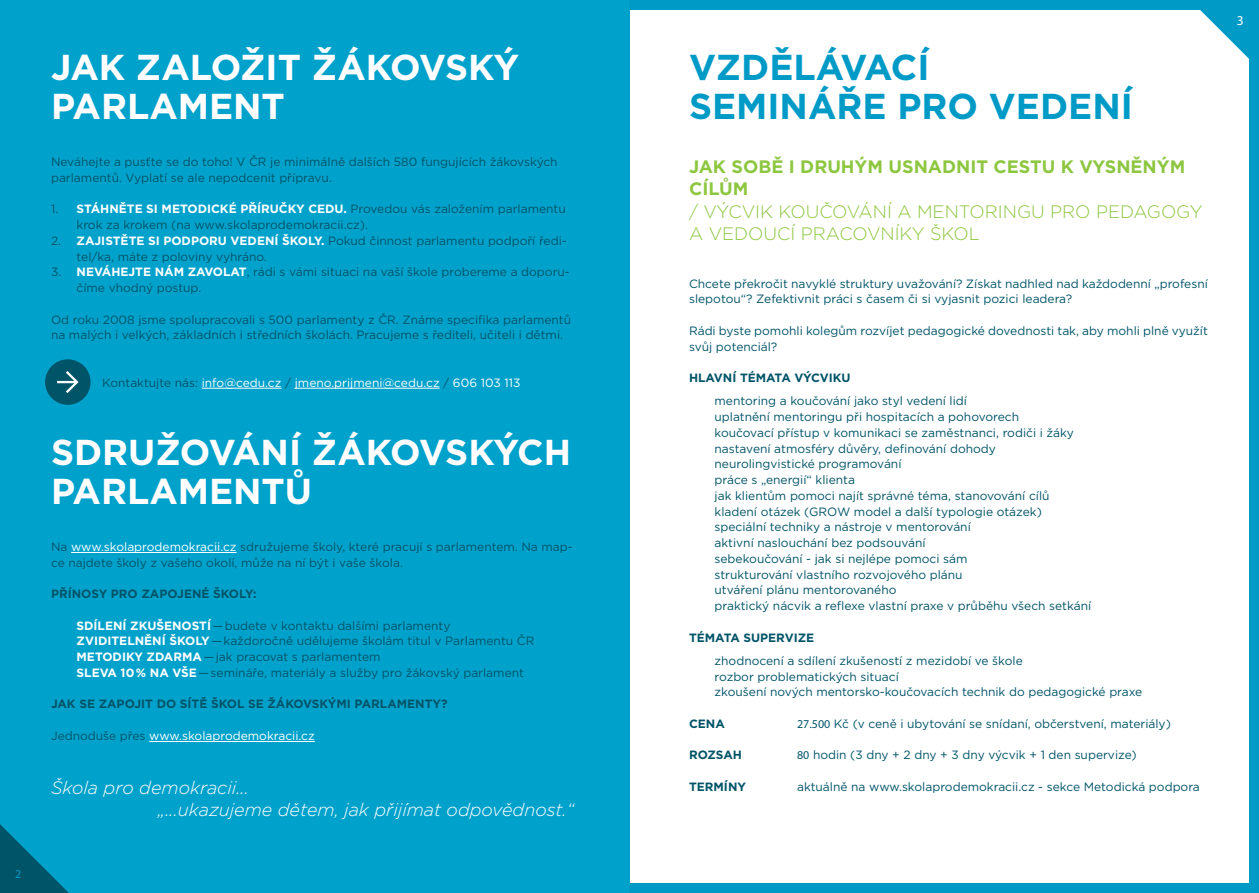
<style>
.page{position:relative;width:1259px;height:893px;background:#fff}
.page>*{position:absolute;margin:0;border:0;box-sizing:border-box;transform-origin:0 0}
.t1{font:700 36px "Gotham Bold CE";color:#fff}
.t2{font:700 36px/39px "Gotham Bold CE";color:#009ac7}
.t3{font:italic 300 18px/22.5px "Gotham Light CE";color:#fff}
.t4{font:300 18px/22.5px "Gotham Light CE";color:#8dc63f}
.t5{font:700 18px "Gotham Bold CE";color:#8dc63f}
.t6{font:13.5px "Myriad Pro";color:#fff}
.t7{font:12px/15.8px "Gotham Book CE";color:#005468}
.t8{font:700 12px "Gotham Bold CE";color:#fff}
.t9{font:700 12px "Gotham Bold CE";color:#005468}
.t10{font:12px "Gotham Book CE";color:#fff}
.t11{font:12px "Myriad Pro";color:#009ac7}
.s1{font-family:"Gotham Book CE";font-weight:400;color:#005468}
.s2{font-family:"Gotham Bold CE";font-weight:700;color:#fff}
.s3{color:#005468}
.s4{color:#fff}
.s5{font-family:"Myriad Pro"}
</style>
<div class="page">
<svg style="left:1200px;top:10px;width:49px;height:49px"></svg>
<div style="left:0;top:0;width:629px;height:893px;background:#00a1cb"></div>
<svg style="left:0;top:824px;width:69px;height:69px"></svg>
<hr style="left:202px;top:388px;width:79px;height:1px;background:#fff">
<hr style="left:295px;top:388px;width:145px;height:1px;background:#fff">
<hr style="left:71px;top:552px;width:166px;height:1px;background:#fff">
<hr style="left:149px;top:741px;width:166px;height:1px;background:#fff">
<div style="left:629px;top:0;width:630px;height:10px;background:#009ac7"></div>
<div style="left:1249px;top:0;width:10px;height:889px;background:#009ac7"></div>
<div style="left:629px;top:883px;width:630px;height:10px;background:#009ac7"></div>
<div style="left:45px;top:359px;width:46px;height:46px;background:#005468;border-radius:50%"></div>
<svg style="left:57px;top:371px;width:22px;height:22px"></svg>
<p class="t11" style="left:15px;top:866px;width:8px">2</p>
<h1 class="t1" style="left:51px;top:45px;width:110px">JAK ZALOŽIT</h1>
<h1 class="t1" style="left:312px;top:45px;width:27px">ŽÁKOVSK</h1>
<h1 class="t1" style="left:493px;top:45px;width:27px">Ý</h1>
<h1 class="t1" style="left:51px;top:84px;width:27px">PARLAMENT</h1>
<p class="t7" style="left:51px;top:154px;width:508px">Neváhejte a pusťte se do toho! V ČR je minimálně dalších 580 fungujících žákovských parlamentů. Vyplatí se ale nepodcenit přípravu.</p>
<p class="t8" style="left:51px;top:202px;width:43px"><span class="s1">1.</span> STÁHNĚTE</p>
<p class="t8" style="left:146px;top:202px;width:25px">SI METODICKÉ</p>
<p class="t8" style="left:240px;top:202px;width:9px">PŘÍRUČKY</p>
<p class="t7" style="left:77px;top:201px;width:491px;text-indent:232px"><span class="s2">CEDU.</span> Provedou vás založením parlamentu krok za krokem (na www.skolaprodemokracii.cz).</p>
<p class="t8" style="left:51px;top:233px;width:43px"><span class="s1">2.</span> ZAJISTĚTE</p>
<p class="t8" style="left:148px;top:233px;width:26px">SI PODPORU</p>
<p class="t8" style="left:231px;top:233px;width:9px">VEDENÍ</p>
<p class="t8" style="left:282px;top:233px;width:17px">ŠKOLY</p>
<p class="t7" style="left:321px;top:233px;width:247px"><span class="s2">.</span> Pokud činnost parlamentu podpoří ředi-</p>
<p class="t7" style="left:77px;top:248px;width:192px">tel/ka, máte z poloviny vyhráno.</p>
<p class="t8" style="left:51px;top:265px;width:44px"><span class="s1">3.</span> NEVÁHEJTE</p>
<p class="t8" style="left:155px;top:265px;width:11px">NÁM</p>
<p class="t8" style="left:188px;top:265px;width:10px">ZAVOLAT</p>
<p class="t7" style="left:247px;top:264px;width:324px">, rádi s vámi situaci na vaší škole probereme a doporu-</p>
<p class="t7" style="left:77px;top:280px;width:126px">číme vhodný postup.</p>
<p class="t7" style="left:51px;top:311px;width:521px">Od roku 2008 jsme spolupracovali s 500 parlamenty z ČR. Známe specifika parlamentů na malých i velkých, základních i středních školách. Pracujeme s řediteli, učiteli i dětmi.</p>
<p class="t10" style="left:102px;top:375px;width:420px"><span class="s3">Kontaktujte nás:</span> info@cedu.cz <span class="s3">/</span> jmeno.prijmeni@cedu.cz <span class="s3">/</span> 606 103 113</p>
<h1 class="t1" style="left:51px;top:430px;width:49px">SDRUŽOVÁNÍ</h1>
<h1 class="t1" style="left:312px;top:430px;width:27px">ŽÁKOVSK</h1>
<h1 class="t1" style="left:493px;top:430px;width:50px">ÝCH</h1>
<h1 class="t1" style="left:51px;top:469px;width:25px">PARLAMENTŮ</h1>
<p class="t7" style="left:51px;top:539px;width:523px">Na <span class="s4">www.skolaprodemokracii.cz</span> sdružujeme školy, které pracují s parlamentem. Na map&shy;ce najdete školy z vašeho okolí, může na ní být i vaše škola.</p>
<p class="t9" style="left:51px;top:586px;width:207px">PŘÍNOSY PRO ZAPOJENÉ ŠKOLY:</p>
<p class="t8" style="left:77px;top:618px;width:16px">SDÍLENÍ</p>
<p class="t8" style="left:130px;top:618px;width:10px">ZKU</p>
<p class="t8" style="left:156px;top:618px;width:17px">ŠENOSTÍ</p>
<p class="t7" style="left:213px;top:617px;width:239px">—budete v kontaktu dalšími parlamenty</p>
<p class="t8" style="left:77px;top:634px;width:17px">ZVIDITELNĚNÍ</p>
<p class="t8" style="left:169px;top:634px;width:17px">ŠKOLY</p>
<p class="t7" style="left:211px;top:633px;width:324px">—každoročně udělujeme školám titul v Parlamentu ČR</p>
<p class="t8" style="left:77px;top:649px;width:20px">METODIKY</p>
<p class="t8" style="left:147px;top:649px;width:11px">ZDARMA</p>
<p class="t7" style="left:203px;top:649px;width:178px">—jak pracovat s parlamentem</p>
<p class="t8" style="left:77px;top:665px;width:17px">SLEVA</p>
<p class="t7" style="left:121px;top:665px;width:405px"><span class="s2">10% NA VŠE</span> —semináře, materiály a služby pro žákovský parlament</p>
<p class="t9" style="left:51px;top:697px;width:398px">JAK SE ZAPOJIT DO SÍTĚ ŠKOL SE ŽÁKOVSKÝMI PARLAMENTY?</p>
<p class="t10" style="left:51px;top:728px;width:265px"><span class="s3">Jednoduše přes</span> www.skolaprodemokracii.cz</p>
<h2 class="t3" style="left:158px;top:776px;width:418px;text-indent:-107px">Škola pro demokracii...<br>„...ukazujeme dětem, jak přijímat odpovědnost.“</h2>
<h1 class="t2" style="left:689px;top:48px;width:445px">VZDĚLÁVACÍ<br>SEMINÁŘE PRO VEDENÍ</h1>
<h2 class="t5" style="left:689px;top:155px;width:57px">JAK SOBĚ</h2>
<h2 class="t5" style="left:789px;top:155px;width:26px">I DRUH</h2>
<h2 class="t5" style="left:854px;top:155px;width:48px">ÝM USNADNIT</h2>
<h2 class="t5" style="left:993px;top:155px;width:13px">CESTU</h2>
<h2 class="t5" style="left:1061px;top:155px;width:33px">K VYSNĚN</h2>
<h2 class="t5" style="left:1156px;top:155px;width:27px">ÝM</h2>
<h2 class="t5" style="left:689px;top:178px;width:13px">CÍLŮM</h2>
<h2 class="t4" style="left:689px;top:200px;width:514px">/ VÝCVIK KOUČOVÁNÍ A MENTORINGU PRO PEDAGOGY<br>A VED</h2>
<h2 class="t4" style="left:748px;top:223px;width:131px">OUCÍ PRACOVNÍK</h2>
<h2 class="t4" style="left:912px;top:223px;width:70px">Y ŠKOL</h2>
<p class="t7" style="left:689px;top:275px;width:520px">Chcete překročit navyklé struktury uvažování? Získat nadhled nad každodenní „profesní slepotou“? Zefektivnit práci s časem či si vyjasnit pozici leadera?</p>
<p class="t7" style="left:689px;top:323px;width:520px">Rádi byste pomohli kolegům rozvíjet pedagogické dovednosti tak, aby mohli plně využít svůj potenciál?</p>
<p class="t9" style="left:689px;top:370px;width:18px">HLAVNÍ</p>
<p class="t9" style="left:740px;top:370px;width:10px">TÉMATA</p>
<p class="t9" style="left:794px;top:370px;width:26px">VÝCVIKU</p>
<p class="t7" style="left:714px;top:393px;width:378px">mentoring a koučování jako styl vedení lidí<br>uplatnění mentoringu při hospitacích a pohovorech<br>koučovací přístup v komunikaci se zaměstnanci, rodiči i žáky nastavení atmosféry důvěry, definování dohody neurolingvistické programování<br>práce s „energií“ klienta<br>jak klientům pomoci najít správné téma, stanovování cílů kladení otázek (GROW model a další typologie otázek) speciální techniky a nástroje v mentorování<br>aktivní naslouchání bez podsouvání<br>sebekoučování - jak si nejlépe pomoci sám<br>strukturování vlastního rozvojového plánu<br>utváření plánu mentorovaného<br>praktický nácvik a reflexe vlastní praxe v průběhu všech setkání</p>
<p class="t9" style="left:689px;top:630px;width:10px">TÉMATA</p>
<p class="t9" style="left:743px;top:630px;width:72px">SUPERVIZE</p>
<p class="t7" style="left:714px;top:652px;width:429px">zhodnocení a sdílení zkušeností z mezidobí ve škole<br>rozbor problematických situací<br>zkoušení nových mentorsko-koučovacích technik do pedagogické praxe</p>
<p class="t9" style="left:689px;top:716px;width:19px">CENA</p>
<p class="t7" style="left:797px;top:715px;width:375px"><span class="s5">27.500</span> Kč (v ceně i ubytování se snídaní, občerstvení, materiály)</p>
<p class="t9" style="left:689px;top:748px;width:19px">ROZSAH</p>
<p class="t7" style="left:797px;top:747px;width:341px"><span class="s5">80</span> hodin (3 dny + 2 dny + 3 dny výcvik + 1 den supervize)</p>
<p class="t9" style="left:689px;top:779px;width:16px">TERMÍNY</p>
<p class="t7" style="left:797px;top:778px;width:404px">aktuálně na www.skolaprodemokracii.cz - sekce Metodická podpora</p>
<p class="t6" style="left:1237px;top:13px;width:8px">3</p>
</div>
